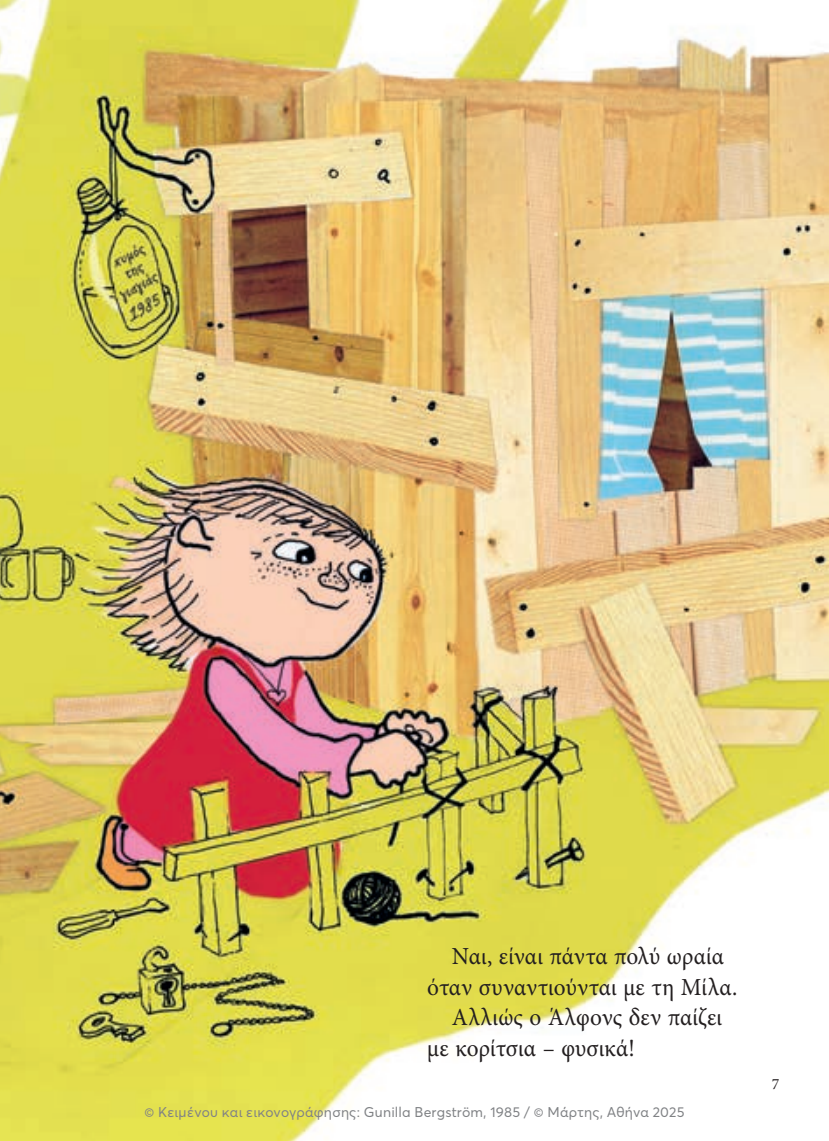
<style>
.page{position:relative;width:829px;height:1141px;background:#fff}
.page>*{position:absolute;margin:0;border:0;box-sizing:border-box;transform-origin:0 0}
.t1{font:24.5px "Minion Pro";letter-spacing:.005em;color:#231f20;scale:.95 1}
.t2{font:15.75px "Minion Pro";color:#231f20}
.t3{font:14px "Averta Std";letter-spacing:.015em;color:#808285}
</style>
<div class="page">
<img style="left:0;top:0;width:828px;height:1141px">
<p class="t1" style="left:452px;top:940px;width:288px">Ναι, είναι πάντα πολύ ωραία</p>
<p class="t1" style="left:427px;top:971px;width:328px">όταν συναντιούνται με τη Μίλα.</p>
<p class="t1" style="left:452px;top:1001px;width:286px">Αλλιώς ο Άλφονς δεν παίζει</p>
<p class="t1" style="left:427px;top:1032px;width:220px">με κορίτσια – φυσικά!</p>
<p class="t3" style="left:144px;top:1103px;width:541px">© Κειμένου και εικονογράφησης: Gunilla Bergström, 1985 / © Μάρτης, Αθήνα 2025</p>
<p class="t2" style="left:771px;top:1074px;width:9px">7</p>
</div>
